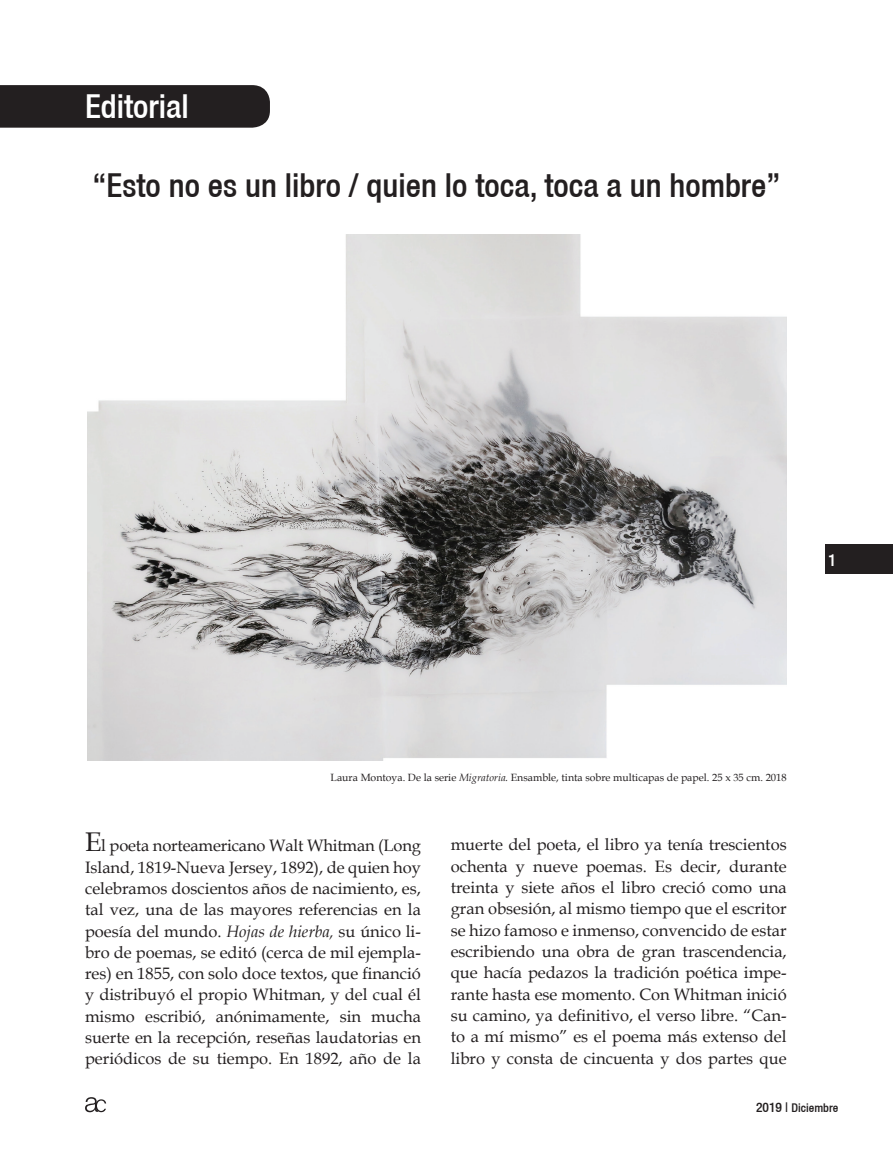
<style>
.page{position:relative;width:893px;height:1149px;background:#fff}
.page>*{position:absolute;margin:0;border:0;box-sizing:border-box;transform-origin:0 0}
.t1{font:500 condensed 33px "Helvetica 67";color:#231f20}
.t2{font:500 condensed 33px "Helvetica 67";color:#fff}
.t3{font:500 condensed 16.95px "Helvetica 67";color:#fff}
.t4{font:16.5px/21.3px "Book Antiqua";color:#231f20;text-align:justify}
.t5{font:500 condensed 12px "Helvetica 67";color:#231f20}
.t6{font:10.5px "Book Antiqua";color:#231f20}
.s1{font-style:italic}
.s2{font-size:27px}
.s3{font-size:13.5px}
</style>
<div class="page">
<div style="left:825px;top:544px;width:68px;height:29px;background:#231f20"></div>
<svg style="left:85px;top:1097px;width:21px;height:14px"></svg>
<div style="left:0;top:85px;width:270px;height:43px;background:#231f20"></div>
<img style="left:87px;top:234px;width:700px;height:526px">
<h1 class="t2" style="left:85px;top:87px;width:105px">Editorial</h1>
<h1 class="t1" style="left:92px;top:165px;width:689px">“Esto no es un libro / quien lo toca, toca a un hombre”</h1>
<p class="t3" style="left:828px;top:549px;width:10px">1</p>
<p class="t6" style="left:331px;top:769px;width:457px">Laura Montoya. De la serie <span class="s1">Migratoria.</span> Ensamble, tinta sobre multicapas de papel. 25 x 35 cm. 2018</p>
<p class="t4" style="left:85px;top:834px;width:337px"><span class="s2">E</span>l poeta norteamericano Walt Whitman (Long Island, 1819-Nueva Jersey, 1892), de quien hoy celebramos doscientos años de nacimiento, es, tal vez, una de las mayores referencias en la poesía del mundo. <span class="s1">Hojas de hierba,</span> su único li&shy;bro de poemas, se editó (cerca de mil ejempla&shy;res) en 1855, con solo doce textos, que financió y distribuyó el propio Whitman, y del cual él mismo escribió, anónimamente, sin mucha suerte en la recepción, reseñas laudatorias en periódicos de su tiempo. En 1892, año de la</p>
<p class="t4" style="left:451px;top:833px;width:337px">muerte del poeta, el libro ya tenía trescientos ochenta y nueve poemas. Es decir, durante treinta y siete años el libro creció como una gran obsesión, al mismo tiempo que el escritor se hizo famoso e inmenso, convencido de estar escribiendo una obra de gran trascendencia, que hacía pedazos la tradición poética impe&shy;rante hasta ese momento. Con Whitman inició su camino, ya definitivo, el verso libre. “Can&shy;to a mí mismo” es el poema más extenso del libro y consta de cincuenta y dos partes que</p>
<p class="t5" style="left:756px;top:1100px;width:84px"><span class="s3">2019 |</span> Diciembre</p>
</div>
